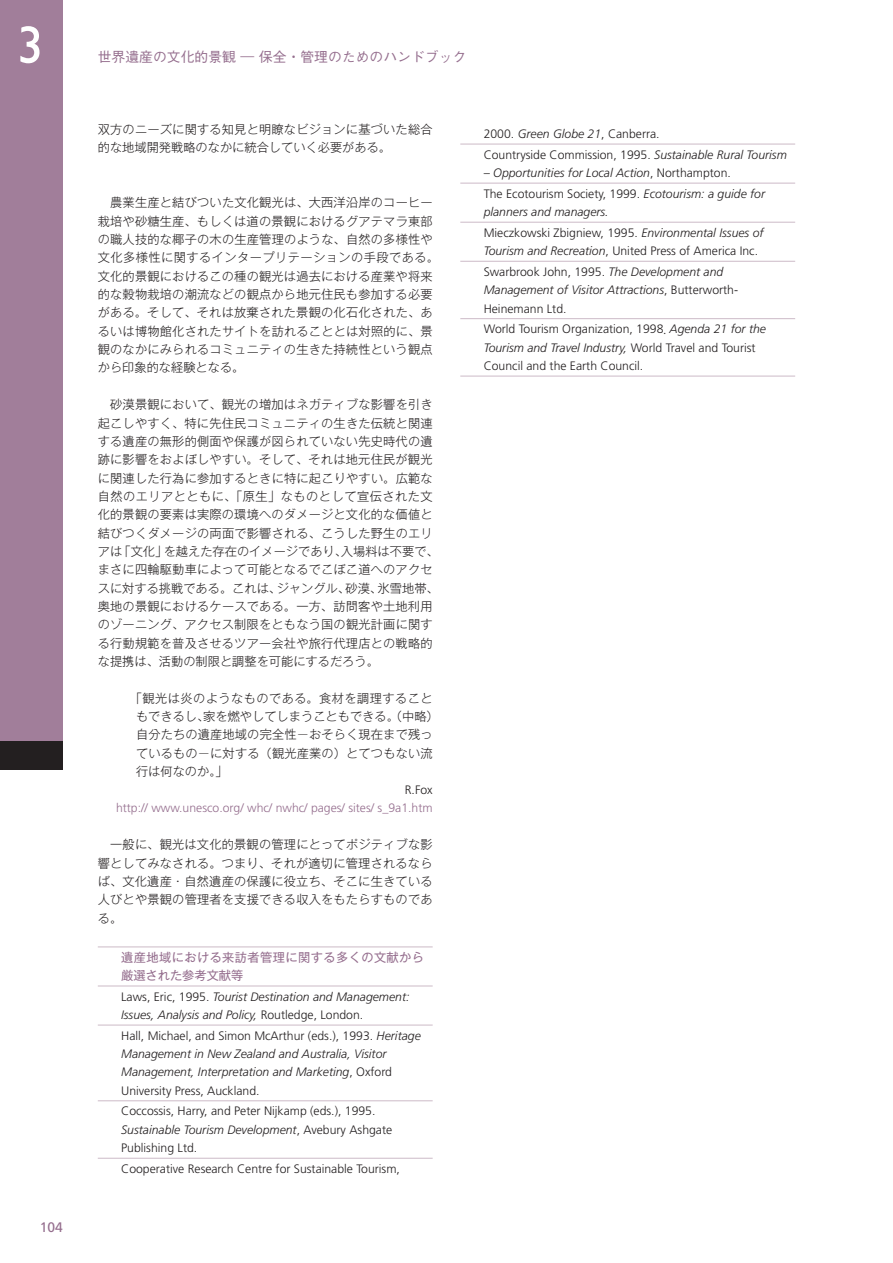
<style>
.page{position:relative;width:893px;height:1263px;background:#fff}
.page>*{position:absolute;margin:0;border:0;box-sizing:border-box;transform-origin:0 0}
.t1{font:53.1px "Gill Sans";color:#fff}
.t2{font:500 13.8px "Gothic BBB Pro";color:#956e8e}
.t3{font:13.8px "Frutiger";color:#956e8e}
.t4{font:300 12.15px/18.3px "Gothic MB101 Pro";letter-spacing:.015em;color:#231f20}
.t5{font:italic 300 12.15px/18.3px "Frutiger";color:#231f20}
.t6{font:300 12.15px/18.3px "Frutiger";color:#231f20}
.t7{font:300 12.15px "Frutiger";color:#956e8e}
.t8{font:12.15px/18.3px "Gothic MB101 Pro";letter-spacing:.035em;color:#956e8e}
.s1{font-family:"Koz Min Pro";font-weight:400}
.s2{font-style:normal}
.s3{font-style:italic}
</style>
<div class="page">
<div style="left:0;top:0;width:63px;height:742px;background:#a17e9a"></div>
<div style="left:0;top:742px;width:63px;height:28px;background:#231f20"></div>
<hr style="left:98px;top:947px;width:335px;height:1px;background:#ccbac7">
<hr style="left:98px;top:986px;width:335px;height:1px;background:#ccbac7">
<hr style="left:98px;top:1025px;width:335px;height:1px;background:#ccbac7">
<hr style="left:98px;top:1100px;width:335px;height:1px;background:#ccbac7">
<hr style="left:98px;top:1158px;width:335px;height:1px;background:#ccbac7">
<hr style="left:460px;top:144px;width:335px;height:1px;background:#ccbac7">
<hr style="left:460px;top:183px;width:335px;height:1px;background:#ccbac7">
<hr style="left:460px;top:222px;width:335px;height:1px;background:#ccbac7">
<hr style="left:460px;top:261px;width:335px;height:1px;background:#ccbac7">
<hr style="left:460px;top:318px;width:335px;height:1px;background:#ccbac7">
<hr style="left:460px;top:376px;width:335px;height:1px;background:#ccbac7">
<h1 class="t1" style="left:17px;top:14px;width:28px">3</h1>
<p class="t3" style="left:40px;top:1219px;width:25px">104</p>
<p class="t2" style="left:98px;top:46px;width:370px">世界遺産の文化的景観 ― 保全・管理のためのハンドブック</p>
<p class="t4" style="left:98px;top:119px;width:336px">双方のニーズに関する知見と明瞭なビジョンに基づいた総合的な地域開発戦略のなかに統合していく必要がある。</p>
<p class="t4" style="left:98px;top:192px;width:343px">　農業生産と結びついた文化観光は、大西洋沿岸のコーヒー栽培や砂糖生産、もしくは道の景観におけるグアテマラ東部の職人技的な椰子の木の生産管理のような、自然の多様性や文化多様性に関するインタープリテーションの手段である。文化的景観におけるこの種の観光は過去における産業や将来的な穀物栽培の潮流などの観点から地元住民も参加する必要がある。そして、それは放棄された景観の化石化された、あるいは博物館化されたサイトを訪れることとは対照的に、景観のなかにみられるコミュニティの生きた持続性という観点から印象的な経験となる。</p>
<p class="t4" style="left:98px;top:394px;width:342px">　砂漠景観において、観光の増加はネガティブな影響を引き起こしやすく、特に先住民コミュニティの生きた伝統と関連する遺産の無形的側面や保護が図られていない先史時代の遺跡に影響をおよぼしやすい。そして、それは地元住民が観光に関連した行為に参加するときに特に起こりやすい。広範な自然のエリアとともに、「原生」なものとして宣伝された文化的景観の要素は実際の環境へのダメージと文化的な価値と結びつくダメージの両面で影響される、こうした野生のエリアは「文化」を越えた存在のイメージであり、入場料は不要で、まさに四輪駆動車によって可能となるでこぼこ道へのアクセスに対する挑戦である。これは、ジャングル、砂漠、氷雪地帯、奥地の景観におけるケースである。一方、訪問客や土地利用のゾーニング、アクセス制限をともなう国の観光計画に関する行動規範を普及させるツアー会社や旅行代理店との戦略的な提携は、活動の制限と調整を可能にするだろう。</p>
<p class="t4" style="left:136px;top:687px;width:304px;text-indent:-6px">「観光は炎のようなものである。食材を調理することもできるし、家を燃やしてしまうこともできる。（中略）自分たちの遺産地域の完全性<span class="s1">−</span>おそらく現在まで残っているもの<span class="s1">−</span>に対する（観光産業の）とてつもない流行は何なのか。」</p>
<p class="t6" style="left:405px;top:780px;width:29px">R.Fox</p>
<p class="t7" style="left:116px;top:801px;width:318px">http:// www.unesco.org/ whc/ nwhc/ pages/ sites/ s_9a1.htm</p>
<p class="t4" style="left:98px;top:834px;width:336px;text-align:justify">　一般に、観光は文化的景観の管理にとってポジティブな影響としてみなされる。つまり、それが適切に管理されるならば、文化遺産・自然遺産の保護に役立ち、そこに生きている人びとや景観の管理者を支援できる収入をもたらすものである。</p>
<p class="t8" style="left:121px;top:946px;width:304px">遺産地域における来訪者管理に関する多くの文献から厳選された参考文献等</p>
<p class="t5" style="left:121px;top:987px;width:290px"><span class="s2">Laws, Eric, 1995.</span> Tourist Destination and Management:<br>Issues, Analysis and Policy, <span class="s2">Routledge, London.</span></p>
<p class="t5" style="left:121px;top:1026px;width:301px"><span class="s2">Hall, Michael, and Simon McArthur (eds.), 1993.</span> Heritage Management in New Zealand and Australia, Visitor Management, Interpretation and Marketing<span class="s2">, Oxford University Press, Auckland.</span></p>
<p class="t6" style="left:121px;top:1102px;width:273px">Coccossis, Harry, and Peter Nijkamp (eds.), 1995.<br><span class="s3">Sustainable Tourism Development</span>, Avebury Ashgate<br>Publishing Ltd.</p>
<p class="t6" style="left:121px;top:1159px;width:280px">Cooperative Research Centre for Sustainable Tourism,</p>
<p class="t6" style="left:484px;top:123px;width:305px;line-height:20.7px">2000. <span class="s3">Green Globe 21</span>, Canberra.<br>Countryside Commission, 1995. <span class="s3">Sustainable Rural Tourism</span></p>
<p class="t5" style="left:484px;top:162px;width:283px;line-height:20.7px">– Opportunities for Local Action<span class="s2">, Northampton.<br>The Ecotourism Society, 1999.</span> Ecotourism: a guide for</p>
<p class="t5" style="left:484px;top:201px;width:281px;line-height:20.7px">planners and managers.<br><span class="s2">Mieczkowski Zbigniew, 1995.</span> Environmental Issues of</p>
<p class="t6" style="left:484px;top:241px;width:276px;line-height:20.7px"><span class="s3">Tourism and Recreation</span>, United Press of America Inc.<br>Swarbrook John, 1995. <span class="s3">The Development and</span></p>
<p class="t5" style="left:484px;top:281px;width:256px">Management of Visitor Attractions<span class="s2">, Butterworth-<br>Heinemann Ltd.</span></p>
<p class="t6" style="left:484px;top:320px;width:284px">World Tourism Organization, 1998<span class="s1">.</span> <span class="s3">Agenda 21 for the<br>Tourism and Travel Industry,</span> World Travel and Tourist<br>Council and the Earth Council.</p>
</div>
